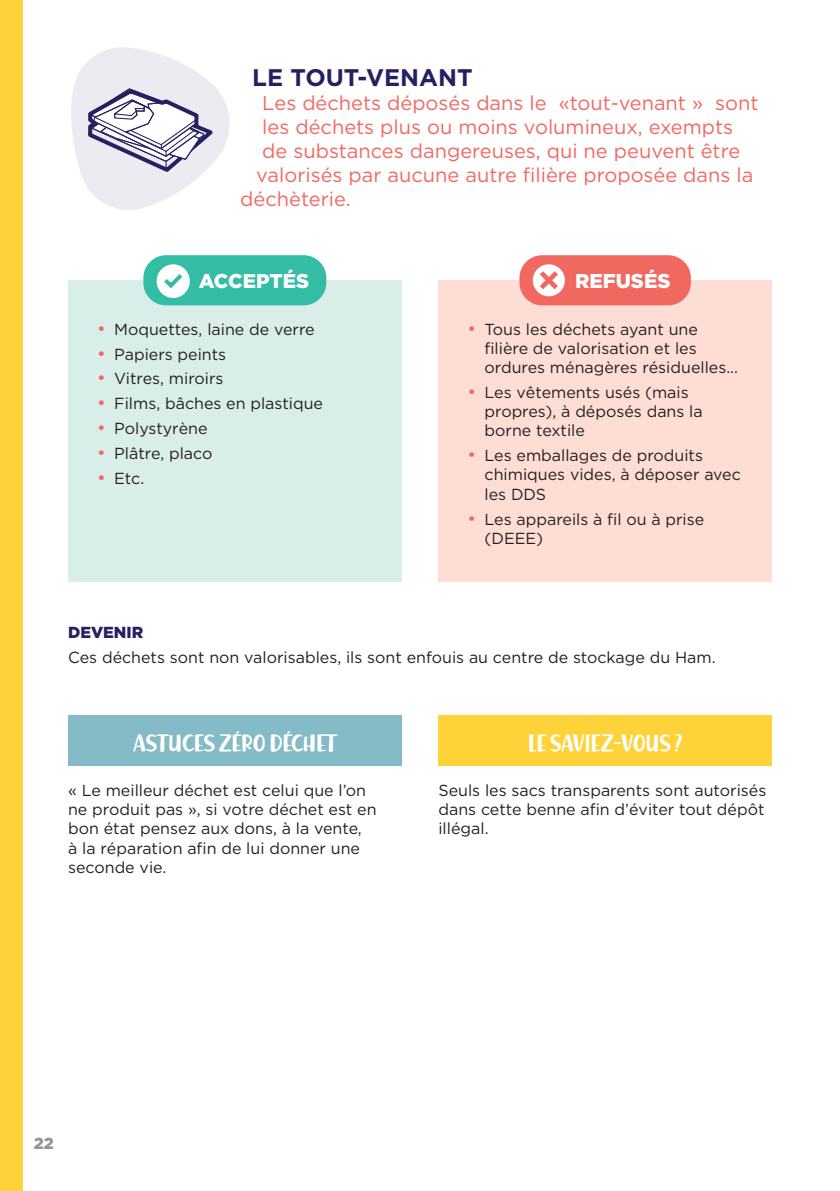
<style>
.page{position:relative;width:840px;height:1191px;background:#fff}
.page>*{position:absolute;margin:0;border:0;box-sizing:border-box;transform-origin:0 0}
.t1{font:700 24px "Gotham";color:#252161}
.t2{font:20px "Gotham";color:#f16861}
.t3{font:20px "Richela Kids";color:#fff}
.t4{font:900 20px "Gotham";color:#fff}
.t5{font:16px/19.2px "Gotham";color:#231f20}
.t6{font:900 16px "Gotham";color:#252161}
.t7{font:900 16px "Gotham";color:#939598}
.s1{font-size:18px;color:#f16861}
</style>
<div class="page">
<div style="left:0;top:0;width:23px;height:1191px;background:#fed339"></div>
<svg style="left:71px;top:47px;width:159px;height:163px"></svg>
<div style="left:438px;top:280px;width:333px;height:301px;background:#fdddd4"></div>
<div style="left:68px;top:280px;width:333px;height:301px;background:#daeee9"></div>
<div style="left:519px;top:255px;width:171px;height:50px;background:#f16861;border-radius:23px"></div>
<svg style="left:532px;top:264px;width:32px;height:32px"></svg>
<div style="left:143px;top:255px;width:183px;height:50px;background:#33bda5;border-radius:23px"></div>
<svg style="left:156px;top:264px;width:34px;height:34px"></svg>
<div style="left:68px;top:715px;width:333px;height:51px;background:#85bbc6"></div>
<div style="left:438px;top:715px;width:333px;height:51px;background:#fed339"></div>
<h1 class="t1" style="left:252px;top:63px;width:222px">LE TOUT-VENANT</h1>
<p class="t2" style="left:262px;top:91px;width:497px">Les déchets déposés dans le «tout-venant » sont</p>
<p class="t2" style="left:262px;top:115px;width:472px">les déchets plus ou moins volumineux, exempts</p>
<p class="t2" style="left:262px;top:139px;width:479px">de substances dangereuses, qui ne peuvent être</p>
<p class="t2" style="left:256px;top:163px;width:498px">valorisés par aucune autre filière proposée dans la</p>
<p class="t2" style="left:240px;top:187px;width:112px">déchèterie.</p>
<p class="t4" style="left:199px;top:269px;width:112px">ACCEPTÉS</p>
<p class="t4" style="left:574px;top:269px;width:97px">REFUSÉS</p>
<p class="t5" style="left:97px;top:319px;width:219px"><span class="s1">•</span> Moquettes, laine de verre</p>
<p class="t5" style="left:97px;top:344px;width:130px"><span class="s1">•</span> Papiers peints</p>
<p class="t5" style="left:97px;top:369px;width:128px"><span class="s1">•</span> Vitres, miroirs</p>
<p class="t5" style="left:97px;top:394px;width:227px"><span class="s1">•</span> Films, bâches en plastique</p>
<p class="t5" style="left:97px;top:418px;width:112px"><span class="s1">•</span> Polystyrène</p>
<p class="t5" style="left:97px;top:443px;width:117px"><span class="s1">•</span> Plâtre, placo</p>
<p class="t5" style="left:97px;top:468px;width:49px"><span class="s1">•</span> Etc.</p>
<p class="t5" style="left:484px;top:319px;width:255px;text-indent:-17px"><span class="s1">•</span> Tous les déchets ayant une filière de valorisation et les ordures ménagères résiduelles...</p>
<p class="t5" style="left:484px;top:382px;width:219px;text-indent:-17px"><span class="s1">•</span> Les vêtements usés (mais propres), à déposés dans la borne textile</p>
<p class="t5" style="left:484px;top:446px;width:258px;text-indent:-17px"><span class="s1">•</span> Les emballages de produits chimiques vides, à déposer avec les DDS</p>
<p class="t5" style="left:484px;top:509px;width:221px;text-indent:-17px"><span class="s1">•</span> Les appareils à fil ou à prise (DEEE)</p>
<p class="t6" style="left:68px;top:623px;width:77px">DEVENIR</p>
<p class="t5" style="left:68px;top:647px;width:648px">Ces déchets sont non valorisables, ils sont enfouis au centre de stockage du Ham.</p>
<p class="t3" style="left:134px;top:731px;width:203px">ASTUCES ZÉRO DÉCHET</p>
<p class="t3" style="left:528px;top:731px;width:155px">LE SAVIEZ-VOUS ?</p>
<p class="t5" style="left:68px;top:780px;width:310px">« Le meilleur déchet est celui que l’on ne produit pas », si votre déchet est en bon état pensez aux dons, à la vente,<br>à la réparation afin de lui donner une seconde vie.</p>
<p class="t5" style="left:438px;top:780px;width:329px;text-align:justify">Seuls les sacs transparents sont autorisés dans cette benne afin d’éviter tout dépôt illégal.</p>
<p class="t7" style="left:34px;top:1133px;width:21px">22</p>
</div>
